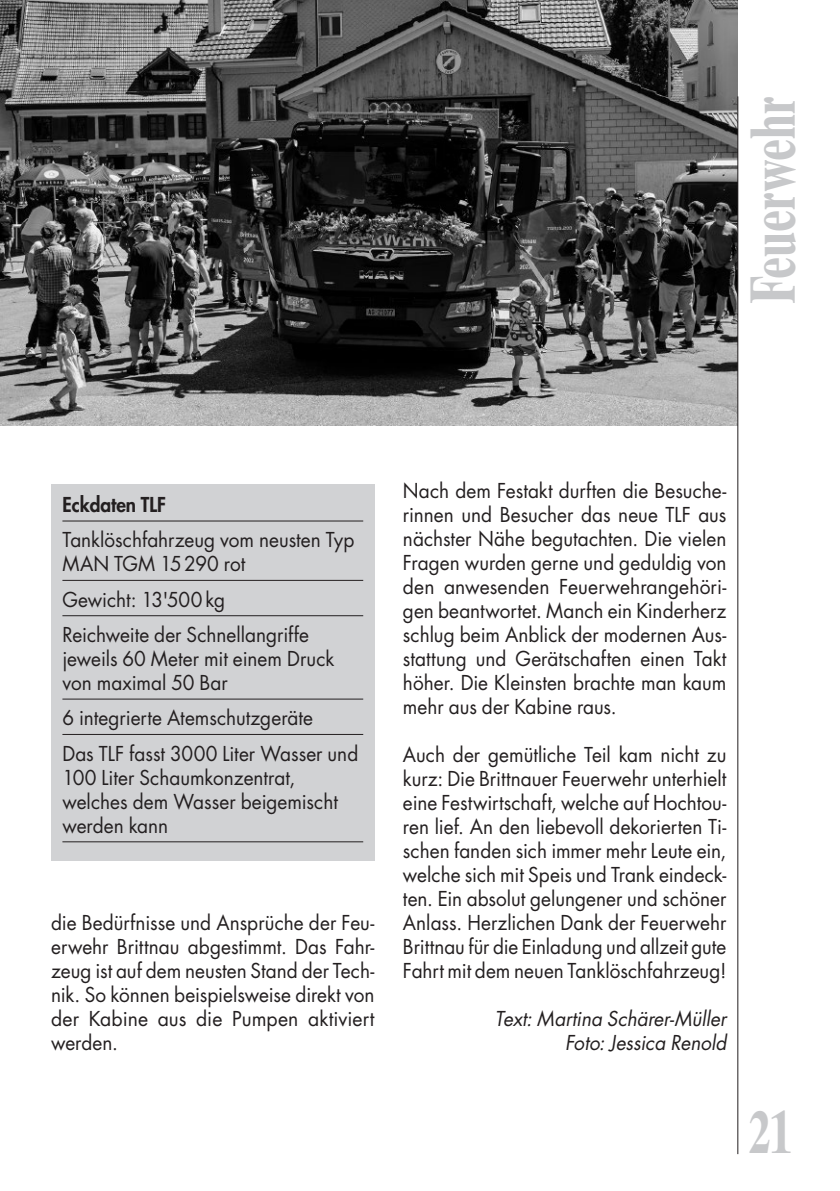
<style>
.page{position:relative;width:840px;height:1191px;background:#fff}
.page>*{position:absolute;margin:0;border:0;box-sizing:border-box;transform-origin:0 0}
.t1{font:700 64px "Times Ten LT Std";letter-spacing:-.01em;color:#c7c8ca;scale:.7 1}
.t2{font:700 60px "Times Ten LT Std";color:#c7c8ca;scale:.7 1}
.t3{font:20px/24px "Futura Std";color:#231f20;scale:.95 1}
.t4{font:italic 20px/24px "Futura Std";color:#231f20;text-align:right;scale:.95 1}
.t5{font:800 20px "Futura Std";color:#231f20;scale:.95 1}
</style>
<div class="page">
<img style="left:0;top:0;width:737px;height:425px">
<div style="left:51px;top:484px;width:323px;height:376px;background:#d1d2d4"></div>
<hr style="left:62px;top:520px;width:301px;height:1px;background:#231f20">
<hr style="left:62px;top:580px;width:301px;height:1px;background:#231f20">
<hr style="left:62px;top:615px;width:301px;height:1px;background:#231f20">
<hr style="left:62px;top:698px;width:301px;height:1px;background:#231f20">
<hr style="left:62px;top:734px;width:301px;height:1px;background:#231f20">
<hr style="left:62px;top:841px;width:301px;height:1px;background:#231f20">
<hr style="left:737px;top:96px;width:1px;height:1058px;background:#231f20">
<h1 class="t1" style="left:733px;top:304px;width:299px;rotate:-90deg">Feuerwehr</h1>
<p class="t5" style="left:62px;top:492px;width:110px">Eckdaten TLF</p>
<p class="t3" style="left:62px;top:528px;width:309px">Tanklöschfahrzeug vom neusten Typ<br>MAN TGM 15290 rot</p>
<p class="t3" style="left:62px;top:582px;width:261px;line-height:35.4px">Gewicht: 13'500 kg<br>Reichweite der Schnellangriffe</p>
<p class="t3" style="left:62px;top:647px;width:288px">jeweils 60 Meter mit einem Druck von maximal 50 Bar</p>
<p class="t3" style="left:62px;top:700px;width:313px;line-height:35.4px">6 integrierte Atemschutzgeräte<br>Das TLF fasst 3000 Liter Wasser und</p>
<p class="t3" style="left:62px;top:765px;width:291px">100 Liter Schaumkonzentrat, welches dem Wasser beigemischt werden kann</p>
<p class="t3" style="left:51px;top:910px;width:342px;text-align:justify">die Bedürfnisse und Ansprüche der Feu&shy;erwehr Brittnau abgestimmt. Das Fahr&shy;zeug ist auf dem neusten Stand der Tech&shy;nik. So können beispielsweise direkt von der Kabine aus die Pumpen aktiviert werden.</p>
<p class="t3" style="left:403px;top:478px;width:342px;text-align:justify">Nach dem Festakt durften die Besuche&shy;rinnen und Besucher das neue TLF aus nächster Nähe begutachten. Die vielen Fragen wurden gerne und geduldig von den anwesenden Feuerwehrangehöri&shy;gen beantwortet. Manch ein Kinderherz schlug beim Anblick der modernen Aus&shy;stattung und Gerätschaften einen Takt höher. Die Kleinsten brachte man kaum mehr aus der Kabine raus.</p>
<p class="t3" style="left:403px;top:742px;width:342px;text-align:justify">Auch der gemütliche Teil kam nicht zu kurz: Die Brittnauer Feuerwehr unterhielt eine Festwirtschaft, welche auf Hochtou&shy;ren lief. An den liebevoll dekorierten Ti&shy;schen fanden sich immer mehr Leute ein, welche sich mit Speis und Trank eindeck&shy;ten. Ein absolut gelungener und schöner Anlass. Herzlichen Dank der Feuerwehr Brittnau für die Einladung und allzeit gute Fahrt mit dem neuen Tanklöschfahrzeug!</p>
<p class="t4" style="left:494px;top:1006px;width:245px">Text: Martina Schärer-Müller<br>Foto: Jessica Renold</p>
<h2 class="t2" style="left:748px;top:1096px;width:62px">21</h2>
</div>
